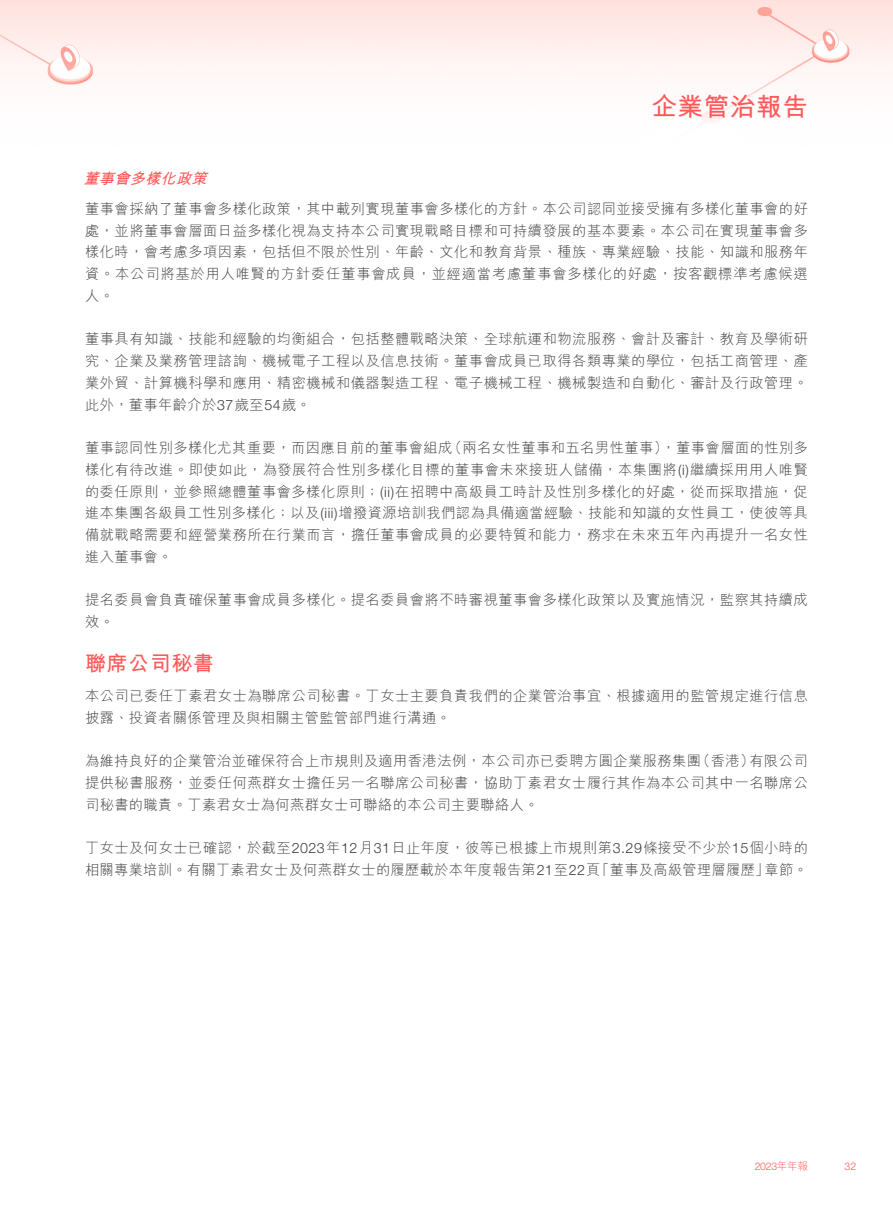
<style>
.page{position:relative;width:893px;height:1212px;background:#fff}
.page>*{position:absolute;margin:0;border:0;box-sizing:border-box;transform-origin:0 0}
.t1{font:700 25.5px "M Hei HK";letter-spacing:.03em;color:#ff5959}
.t2{font:700 21px "M Hei HK";letter-spacing:.03em;color:#ff5959}
.t3{font:italic 700 15px "M Hei HK";color:#ff5959}
.t4{font:300 14.25px/21.8px "M Hei HK";letter-spacing:.035em;color:#3e3e3f}
.t5{font:300 10.5px "Helvetica Neue LT Std";letter-spacing:-.025em;color:#ff5959}
.s1{font-family:"Helvetica Neue LT Std"}
.s2{font-family:"M Hei HK"}
</style>
<div class="page">
<img style="left:0;top:0;width:893px;height:122px">
<h1 class="t1" style="left:651px;top:88px;width:158px">企業管治報告</h1>
<p class="t3" style="left:83px;top:167px;width:130px">董事會多樣化政策</p>
<p class="t4" style="left:85px;top:197px;width:724px;text-align:justify">董事會採納了董事會多樣化政策，其中載列實現董事會多樣化的方針。本公司認同並接受擁有多樣化董事會的好處，並將董事會層面日益多樣化視為支持本公司實現戰略目標和可持續發展的基本要素。本公司在實現董事會多樣化時，會考慮多項因素，包括但不限於性別、年齡、文化和教育背景、種族、專業經驗、技能、知識和服務年資。本公司將基於用人唯賢的方針委任董事會成員，並經適當考慮董事會多樣化的好處，按客觀標準考慮候選人。</p>
<p class="t4" style="left:85px;top:328px;width:724px;text-align:justify">董事具有知識、技能和經驗的均衡組合，包括整體戰略決策、全球航運和物流服務、會計及審計、教育及學術研究、企業及業務管理諮詢、機械電子工程以及信息技術。董事會成員已取得各類專業的學位，包括工商管理、產業外貿、計算機科學和應用、精密機械和儀器製造工程、電子機械工程、機械製造和自動化、審計及行政管理。此外，董事年齡介於<span class="s1">37</span>歲至<span class="s1">54</span>歲。</p>
<p class="t4" style="left:448px;top:437px;width:362px">（兩名女性董事和五名男性董事，）董事會層面的性別多</p>
<p class="t4" style="left:85px;top:437px;width:724px">董事認同性別多樣化尤其重要，而因應目前的董事會組成<br>樣化有待改進。即使如此，為發展符合性別多樣化目標的董事會未來接班人儲備，本集團將 <span class="s1">)i(</span> 繼續採用用人唯賢的委任原則，並參照總體董事會多樣化原則；<span class="s1">( )i i</span> 在招聘中高級員工時計及性別多樣化的好處，從而採取措施，促進本集團各級員工性別多樣化；以及<span class="s1">(iii)</span>增撥資源培訓我們認為具備適當經驗、技能和知識的女性員工，使彼等具備就戰略需要和經營業務所在行業而言，擔任董事會成員的必要特質和能力，務求在未來五年內再提升一名女性進入董事會。</p>
<p class="t4" style="left:85px;top:589px;width:724px">提名委員會負責確保董事會成員多樣化。提名委員會將不時審視董事會多樣化政策以及實施情況，監察其持續成效。</p>
<h2 class="t2" style="left:85px;top:648px;width:130px">聯席公司秘書</h2>
<p class="t4" style="left:85px;top:684px;width:724px">本公司已委任丁素君女士為聯席公司秘書。丁女士主要負責我們的企業管治事宜、根據適用的監管規定進行信息披露、投資者關係管理及與相關主管監管部門進行溝通。</p>
<p class="t4" style="left:750px;top:750px;width:60px">有限公司</p>
<p class="t4" style="left:696px;top:750px;width:60px">（香港）</p>
<p class="t4" style="left:85px;top:750px;width:724px">為維持良好的企業管治並確保符合上市規則及適用香港法例，本公司亦已委聘方圓企業服務集團<br>提供秘書服務，並委任何燕群女士擔任另一名聯席公司秘書，協助丁素君女士履行其作為本公司其中一名聯席公司秘書的職責。丁素君女士為何燕群女士可聯絡的本公司主要聯絡人。</p>
<p class="t4" style="left:85px;top:837px;width:724px;text-align:right">丁女士及何女士已確認，於截至<span class="s1">2023</span>年<span class="s1">12</span>月<span class="s1">31</span>日止年度，彼等已根據上市規則第<span class="s1">3.29</span>條接受不少於<span class="s1">15</span>個小時的章節。</p>
<p class="t4" style="left:595px;top:858px;width:176px">「董事及高級管理層履歷」</p>
<p class="t4" style="left:85px;top:858px;width:517px">相關專業培訓。有關丁素君女士及何燕群女士的履歷載於本年度報告第<span class="s1">21</span>至<span class="s1">22</span>頁</p>
<p class="t5" style="left:755px;top:1160px;width:55px">2023<span class="s2">年年報</span></p>
<p class="t5" style="left:845px;top:1159px;width:13px">32</p>
</div>
